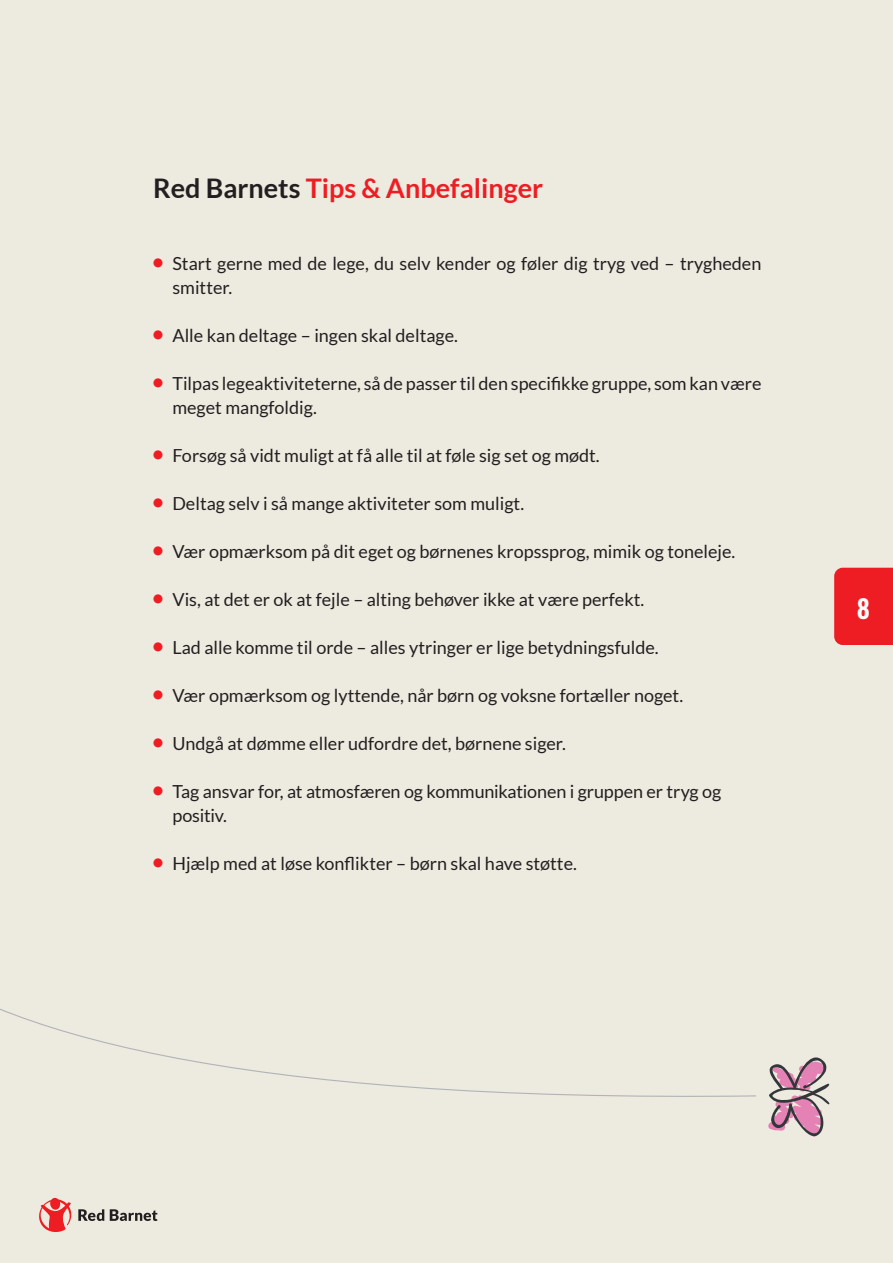
<style>
.page{position:relative;width:893px;height:1263px;background:#edeae0}
.page>*{position:absolute;margin:0;border:0;box-sizing:border-box;transform-origin:0 0}
.t1{font:700 27px "Lato";color:#ee1d23}
.t2{font:600 25.5px "Oswald";color:#fff}
.t3{font:18px/24px "Lato";color:#231f20}
.s1{color:#231f20}
.s2{font-size:24px;color:#ee1d23}
</style>
<div class="page">
<svg style="left:110px;top:1209px;width:48px;height:12px"></svg>
<svg style="left:39px;top:1198px;width:65px;height:34px"></svg>
<svg style="left:0;top:1008px;width:756px;height:89px"></svg>
<svg style="left:768px;top:1057px;width:62px;height:80px"></svg>
<div style="left:834px;top:568px;width:59px;height:77px;background:#ee1d23"></div>
<h1 class="t1" style="left:153px;top:173px;width:392px"><span class="s1">Red Barnets</span> Tips &amp; Anbefalinger</h1>
<p class="t3" style="left:172px;top:251px;width:590px;text-indent:-21px"><span class="s2">•</span> Start gerne med de lege, du selv kender og føler dig tryg ved – trygheden smitter.</p>
<p class="t3" style="left:151px;top:323px;width:308px"><span class="s2">•</span> Alle kan deltage – ingen skal deltage.</p>
<p class="t3" style="left:172px;top:371px;width:590px;text-indent:-21px"><span class="s2">•</span> Tilpas legeaktiviteterne, så de passer til den specifikke gruppe, som kan være meget mangfoldig.</p>
<p class="t3" style="left:151px;top:443px;width:450px"><span class="s2">•</span> Forsøg så vidt muligt at få alle til at føle sig set og mødt.</p>
<p class="t3" style="left:151px;top:491px;width:374px"><span class="s2">•</span> Deltag selv i så mange aktiviteter som muligt.</p>
<p class="t3" style="left:151px;top:539px;width:586px"><span class="s2">•</span> Vær opmærksom på dit eget og børnenes kropssprog, mimik og toneleje.</p>
<p class="t3" style="left:151px;top:587px;width:495px"><span class="s2">•</span> Vis, at det er ok at fejle – alting behøver ikke at være perfekt.</p>
<p class="t3" style="left:151px;top:635px;width:509px"><span class="s2">•</span> Lad alle komme til orde – alles ytringer er lige betydningsfulde.</p>
<p class="t3" style="left:151px;top:683px;width:533px"><span class="s2">•</span> Vær opmærksom og lyttende, når børn og voksne fortæller noget.</p>
<p class="t3" style="left:151px;top:731px;width:416px"><span class="s2">•</span> Undgå at dømme eller udfordre det, børnene siger.</p>
<p class="t3" style="left:172px;top:779px;width:550px;text-indent:-21px"><span class="s2">•</span> Tag ansvar for, at atmosfæren og kommunikationen i gruppen er tryg og positiv.</p>
<p class="t3" style="left:151px;top:851px;width:427px"><span class="s2">•</span> Hjælp med at løse konflikter – børn skal have støtte.</p>
<h2 class="t2" style="left:857px;top:586px;width:15px">8</h2>
</div>
